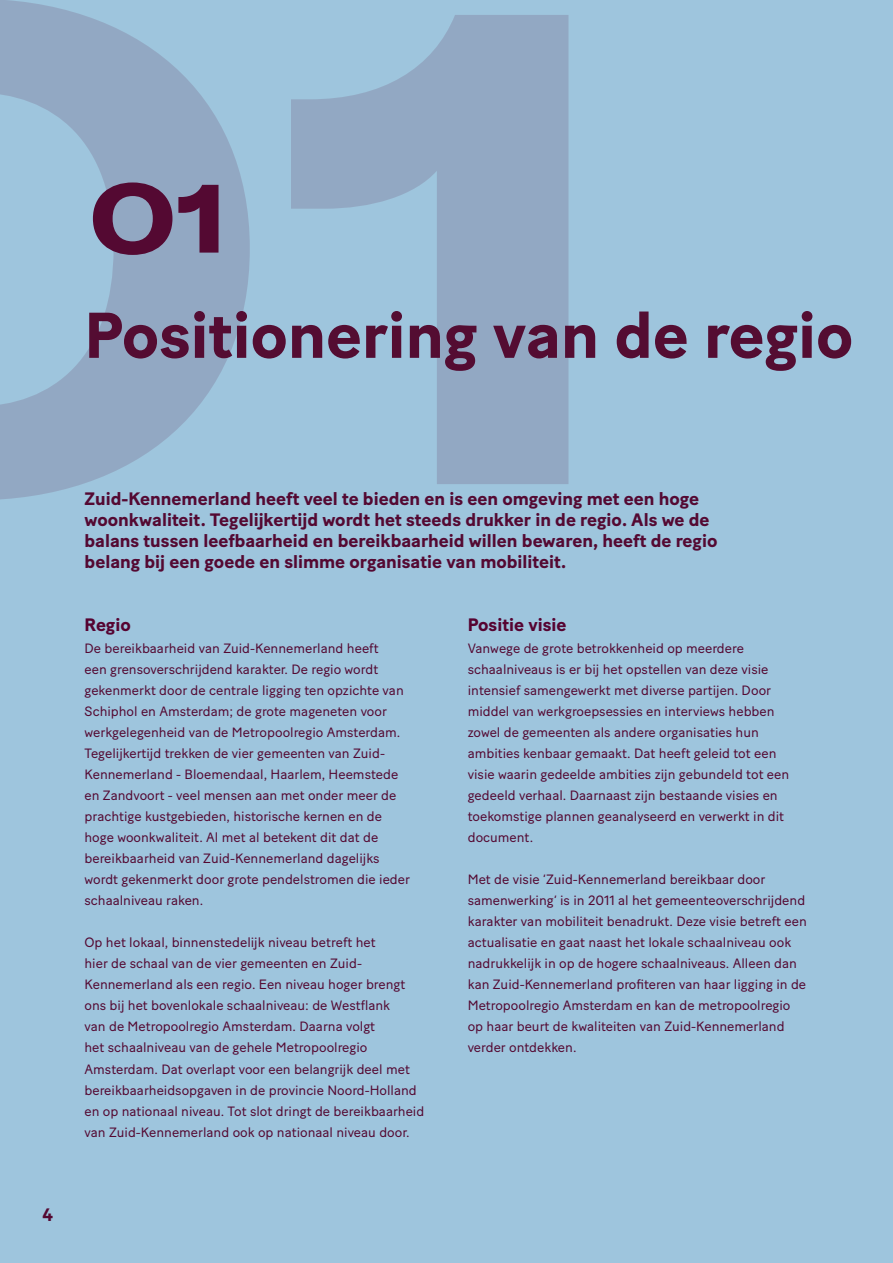
<style>
.page{position:relative;width:893px;height:1263px;background:#9ec5dd}
.page>*{position:absolute;margin:0;border:0;box-sizing:border-box;transform-origin:0 0}
.t1{font:700 expanded 675px "GT America";color:#540932}
.t2{font:700 expanded 97.5px "GT America";color:#540932}
.t3{font:700 64.5px "Baton Turbo";color:#540d32}
.t4{font:700 18px/21px "Baton Turbo";color:#540932}
.t5{font:700 18px "Baton Turbo";color:#560331}
.t6{font:13.5px/21px "Baton Turbo";color:#540932}
</style>
<div class="page">
<h3 class="t4" style="left:43px;top:1203px;width:12px">4</h3>
<h1 class="t1" style="left:276px;top:-176px;width:369px">1</h1>
<h2 class="t2" style="left:89px;top:157px;width:142px">01</h2>
<h3 class="t3" style="left:85px;top:286px;width:770px">Positionering van de regio</h3>
<p class="t4" style="left:85px;top:487px;width:634px">Zuid-Kennemerland heeft veel te bieden en is een omgeving met een hoge woonkwaliteit. Tegelijkertijd wordt het steeds drukker in de regio. Als we de balans tussen leefbaarheid en bereikbaarheid willen bewaren, heeft de regio belang bij een goede en slimme organisatie van mobiliteit.</p>
<h3 class="t5" style="left:85px;top:611px;width:48px">Regio</h3>
<p class="t6" style="left:85px;top:636px;width:327px">De bereikbaarheid van Zuid-Kennemerland heeft<br>een grensoverschrijdend karakter. De regio wordt gekenmerkt door de centrale ligging ten opzichte van Schiphol en Amsterdam; de grote mageneten voor werkgelegenheid van de Metropoolregio Amsterdam.<br>Tegelijkertijd trekken de vier gemeenten van Zuid-Kennemerland - Bloemendaal, Haarlem, Heemstede en Zandvoort - veel mensen aan met onder meer de prachtige kustgebieden, historische kernen en de hoge woonkwaliteit. Al met al betekent dit dat de bereikbaarheid van Zuid-Kennemerland dagelijks wordt gekenmerkt door grote pendelstromen die ieder schaalniveau raken.</p>
<p class="t6" style="left:85px;top:931px;width:341px">Op het lokaal, binnenstedelijk niveau betreft het<br>hier de schaal van de vier gemeenten en Zuid-Kennemerland als een regio. Een niveau hoger brengt ons bij het bovenlokale schaalniveau: de Westflank<br>van de Metropoolregio Amsterdam. Daarna volgt<br>het schaalniveau van de gehele Metropoolregio Amsterdam. Dat overlapt voor een belangrijk deel met bereikbaarheidsopgaven in de provincie Noord-Holland en op nationaal niveau. Tot slot dringt de bereikbaarheid van Zuid-Kennemerland ook op nationaal niveau door.</p>
<h3 class="t5" style="left:468px;top:611px;width:100px">Positie visie</h3>
<p class="t6" style="left:468px;top:636px;width:323px">Vanwege de grote betrokkenheid op meerdere schaalniveaus is er bij het opstellen van deze visie intensief samengewerkt met diverse partijen. Door middel van werkgroepsessies en interviews hebben zowel de gemeenten als andere organisaties hun ambities kenbaar gemaakt. Dat heeft geleid tot een visie waarin gedeelde ambities zijn gebundeld tot een gedeeld verhaal. Daarnaast zijn bestaande visies en toekomstige plannen geanalyseerd en verwerkt in dit document.</p>
<p class="t6" style="left:468px;top:867px;width:341px">Met de visie ‘Zuid-Kennemerland bereikbaar door samenwerking’ is in 2011 al het gemeenteoverschrijdend karakter van mobiliteit benadrukt. Deze visie betreft een actualisatie en gaat naast het lokale schaalniveau ook nadrukkelijk in op de hogere schaalniveaus. Alleen dan kan Zuid-Kennemerland profiteren van haar ligging in de Metropoolregio Amsterdam en kan de metropoolregio op haar beurt de kwaliteiten van Zuid-Kennemerland verder ontdekken.</p>
</div>
